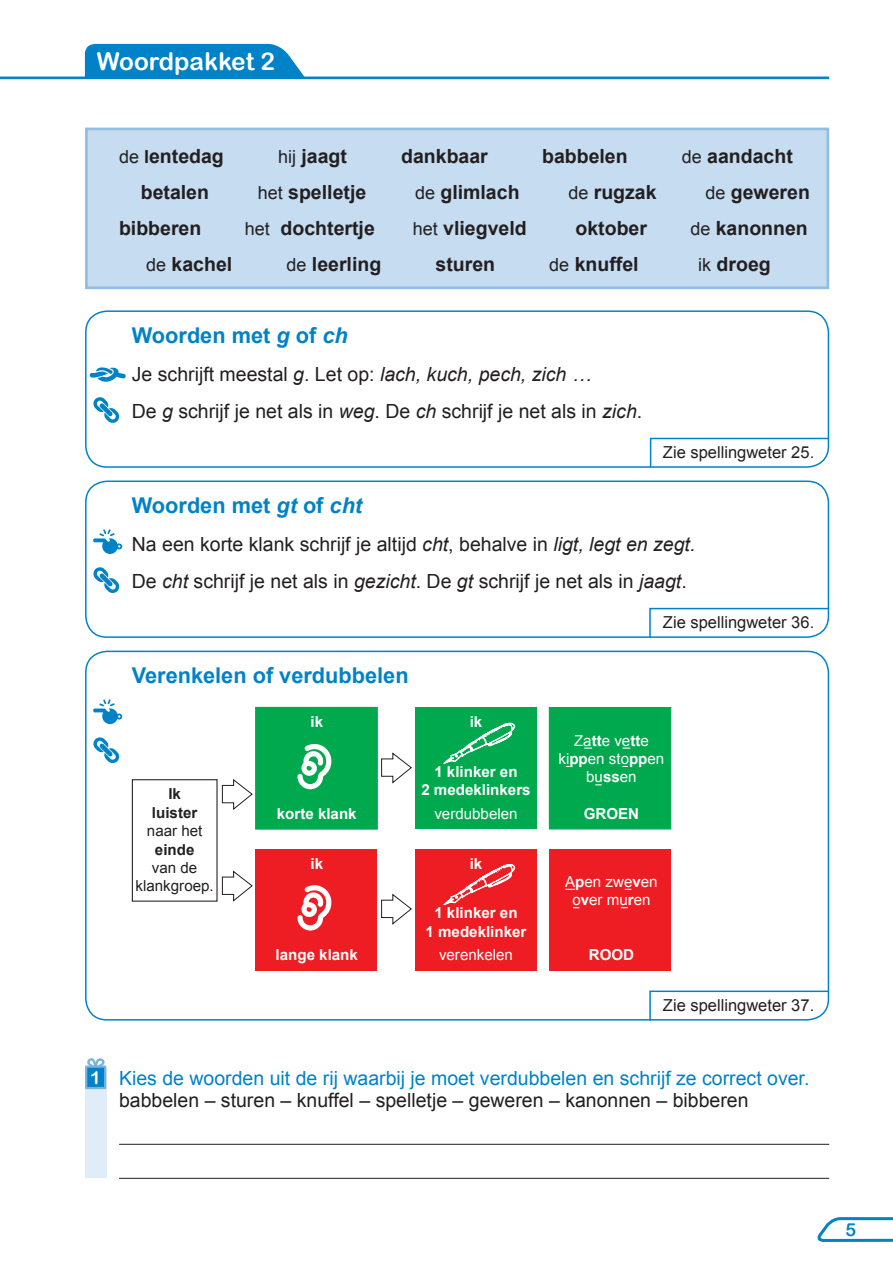
<style>
.page{position:relative;width:893px;height:1263px;background:#fff}
.page>*{position:absolute;margin:0;border:0;box-sizing:border-box;transform-origin:0 0}
.t1{font:24.45px "Arial Rounded MT Bold";color:#fff}
.t2{font:700 21.75px "Arial";color:#0082c8}
.t3{font:19.5px/37.5px "Arial";color:#231f20}
.t4{font:700 19.5px "Arial";color:#231f20}
.t5{font:19.5px "Arial";color:#0082c8}
.t6{font:18px "Arial Rounded MT Bold";color:#0082c8}
.t7{font:18px "Arial Rounded MT Bold";color:#fff}
.t8{font:16.5px "Arial";color:#231f20}
.t9{font:700 15.15px/18.3px "Arial";color:#fff;text-align:center}
.t10{font:15.15px/18.3px "Arial";color:#fff;text-align:center}
.t11{font:15.15px/18.3px "Arial";color:#231f20;text-align:center}
.t12{font:700 15.15px/18.3px "Arial";color:#231f20;text-align:center}
.s1{font-weight:400;font-size:18px}
.s2{font-size:18px}
.s3{font-style:italic}
.s4{font-weight:700}
</style>
<div class="page">
<hr style="left:0;top:77px;width:829px;height:2px;background:#0082c8">
<div style="left:85px;top:128px;width:744px;height:161px;background:#c5dcf1;border:3px solid #92bee4"></div>
<svg style="left:82px;top:43px;width:229px;height:34px;background:#1f91ce"></svg>
<svg style="left:817px;top:1217px;width:76px;height:25px"></svg>
<div style="left:85px;top:651px;width:744px;height:369px;border:2px solid #0082c8;border-radius:21px"></div>
<hr style="left:119px;top:1178px;width:710px;height:1px;background:#231f20">
<hr style="left:119px;top:1144px;width:710px;height:1px;background:#231f20">
<div style="left:415px;top:707px;width:121px;height:122px;background:#00a94e"></div>
<svg style="left:381px;top:752px;width:31px;height:32px"></svg>
<div style="left:255px;top:707px;width:123px;height:123px;background:#00a94e;border:1px solid #00a94e"></div>
<div style="left:549px;top:707px;width:122px;height:122px;background:#00a94e;border:1px solid #00a94e"></div>
<svg style="left:297px;top:744px;width:34px;height:45px"></svg>
<svg style="left:443px;top:722px;width:73px;height:42px"></svg>
<svg style="left:584px;top:747px;width:8px;height:2px"></svg>
<svg style="left:622px;top:747px;width:8px;height:2px"></svg>
<div style="left:415px;top:849px;width:121px;height:121px;background:#ee1d23"></div>
<svg style="left:222px;top:779px;width:31px;height:31px"></svg>
<svg style="left:222px;top:870px;width:31px;height:32px"></svg>
<svg style="left:381px;top:893px;width:31px;height:32px"></svg>
<div style="left:132px;top:779px;width:86px;height:123px;border:1px solid #241f21"></div>
<div style="left:256px;top:849px;width:121px;height:121px;background:#ee1d23"></div>
<div style="left:549px;top:849px;width:122px;height:121px;background:#ee1d23"></div>
<svg style="left:297px;top:885px;width:34px;height:45px"></svg>
<svg style="left:443px;top:863px;width:73px;height:43px"></svg>
<div style="left:85px;top:310px;width:744px;height:158px;border:2px solid #0082c8;border-radius:21px"></div>
<div style="left:85px;top:480px;width:744px;height:158px;border:2px solid #0082c8;border-radius:21px"></div>
<svg style="left:649px;top:437px;width:181px;height:31px"></svg>
<svg style="left:648px;top:607px;width:182px;height:31px"></svg>
<svg style="left:649px;top:990px;width:181px;height:31px"></svg>
<svg style="left:93px;top:397px;width:27px;height:26px"></svg>
<svg style="left:93px;top:567px;width:27px;height:26px"></svg>
<svg style="left:93px;top:737px;width:27px;height:26px"></svg>
<svg style="left:90px;top:367px;width:36px;height:15px"></svg>
<svg style="left:93px;top:529px;width:29px;height:25px"></svg>
<svg style="left:93px;top:699px;width:29px;height:25px"></svg>
<svg style="left:87px;top:1058px;width:20px;height:12px"></svg>
<div style="left:85px;top:1068px;width:21px;height:110px;background:#e0ecf7"></div>
<div style="left:86px;top:1067px;width:19px;height:21px;background:#0082c8"></div>
<div style="left:85px;top:1065px;width:21px;height:24px;border:2px solid #76b1df"></div>
<p class="t1" style="left:97px;top:47px;width:180px">Woordpakket 2</p>
<p class="t4" style="left:119px;top:143px;width:106px"><span class="s1">de</span> <span class="s2">l</span>entedag</p>
<p class="t4" style="left:278px;top:143px;width:70px"><span class="s1">hij</span> jaagt</p>
<p class="t4" style="left:401px;top:143px;width:88px">dankbaar</p>
<p class="t4" style="left:542px;top:143px;width:87px">babbelen</p>
<p class="t4" style="left:682px;top:143px;width:113px"><span class="s1">de</span> aandacht</p>
<p class="t4" style="left:141px;top:179px;width:70px">betalen</p>
<p class="t4" style="left:258px;top:179px;width:110px"><span class="s1">het</span> spelletje</p>
<p class="t4" style="left:415px;top:179px;width:106px"><span class="s1">de</span> glimlach</p>
<p class="t4" style="left:568px;top:179px;width:90px"><span class="s1">de</span> rugzak</p>
<p class="t4" style="left:705px;top:179px;width:106px"><span class="s1">de</span> geweren</p>
<p class="t4" style="left:119px;top:215px;width:84px">bibberen</p>
<p class="t4" style="left:245px;top:215px;width:132px"><span class="s1">het</span> dochtertje</p>
<p class="t4" style="left:413px;top:215px;width:115px"><span class="s1">het</span> vliegveld</p>
<p class="t4" style="left:575px;top:215px;width:73px">oktober</p>
<p class="t4" style="left:690px;top:215px;width:119px"><span class="s1">de</span> kanonnen</p>
<p class="t4" style="left:146px;top:251px;width:88px"><span class="s1">de</span> kachel</p>
<p class="t4" style="left:286px;top:251px;width:96px"><span class="s1">de</span> leerling</p>
<p class="t4" style="left:435px;top:251px;width:61px">sturen</p>
<p class="t4" style="left:549px;top:251px;width:91px"><span class="s1">de</span> knuffel</p>
<p class="t4" style="left:698px;top:251px;width:74px"><span class="s1">ik</span> droeg</p>
<p class="t2" style="left:132px;top:321px;width:217px">Woorden met <span class="s3">g</span> of <span class="s3">ch</span></p>
<p class="t3" style="left:132px;top:355px;width:512px">Je schrijft meestal <span class="s3">g</span>. Let op: <span class="s3">lach, kuch, pech, zich …<br></span>De <span class="s3">g</span> schrijf je net als in <span class="s3">weg</span>. De <span class="s3">ch</span> schrijf je net als in <span class="s3">zich</span>.</p>
<p class="t8" style="left:663px;top:442px;width:153px">Zie spellingweter 25.</p>
<p class="t2" style="left:132px;top:491px;width:232px">Woorden met <span class="s3">gt</span> of <span class="s3">cht</span></p>
<p class="t3" style="left:132px;top:525px;width:565px">Na een korte klank schrijf je altijd <span class="s3">cht</span>, behalve in <span class="s3">ligt, legt en zegt.<br></span>De <span class="s3">cht</span> schrijf je net als in <span class="s3">gezicht</span>. De <span class="s3">gt</span> schrijf je net als in <span class="s3">jaagt</span>.</p>
<p class="t7" style="left:90px;top:1067px;width:12px">1</p>
<p class="t2" style="left:132px;top:661px;width:278px">Verenkelen of verdubbelen</p>
<p class="t9" style="left:310px;top:713px;width:14px">ik</p>
<p class="t12" style="left:152px;top:785px;width:47px">Ik luister</p>
<p class="t11" style="left:147px;top:822px;width:57px">naar het</p>
<p class="t12" style="left:155px;top:840px;width:41px">einde</p>
<p class="t11" style="left:136px;top:858px;width:80px">van de klankgroep.</p>
<p class="t9" style="left:310px;top:854px;width:14px">ik</p>
<p class="t9" style="left:277px;top:805px;width:81px">korte klank</p>
<p class="t9" style="left:276px;top:946px;width:84px">lange klank</p>
<p class="t9" style="left:470px;top:713px;width:14px">ik</p>
<p class="t9" style="left:421px;top:763px;width:111px">1 klinker en<br>2 medeklinkers</p>
<p class="t10" style="left:434px;top:805px;width:85px">verdubbelen</p>
<p class="t9" style="left:470px;top:854px;width:14px">ik</p>
<p class="t9" style="left:426px;top:904px;width:102px">1 klinker en<br>1 medeklinker</p>
<p class="t10" style="left:439px;top:946px;width:75px">verenkelen</p>
<p class="t8" style="left:663px;top:612px;width:153px">Zie spellingweter 36.</p>
<p class="t10" style="left:558px;top:731px;width:107px">Za<span class="s4">tt</span>e ve<span class="s4">tt</span>e ki<span class="s4">pp</span>en sto<span class="s4">pp</span>en bu<span class="s4">ss</span>en</p>
<p class="t9" style="left:584px;top:805px;width:57px">GROEN</p>
<p class="t10" style="left:565px;top:872px;width:94px">A<span class="s4">p</span>en zwe<span class="s4">v</span>en o<span class="s4">v</span>er mu<span class="s4">r</span>en</p>
<p class="t9" style="left:589px;top:946px;width:47px">ROOD</p>
<p class="t8" style="left:663px;top:994px;width:153px">Zie spellingweter 37.</p>
<p class="t5" style="left:119px;top:1065px;width:692px">Kies de woorden uit de rij waarbij je moet verdubbelen en schrijf ze correct over.</p>
<p class="t3" style="left:119px;top:1082px;width:631px">babbelen – sturen – knuffel – spelletje – geweren – kanonnen – bibberen</p>
<p class="t6" style="left:845px;top:1218px;width:12px">5</p>
</div>
